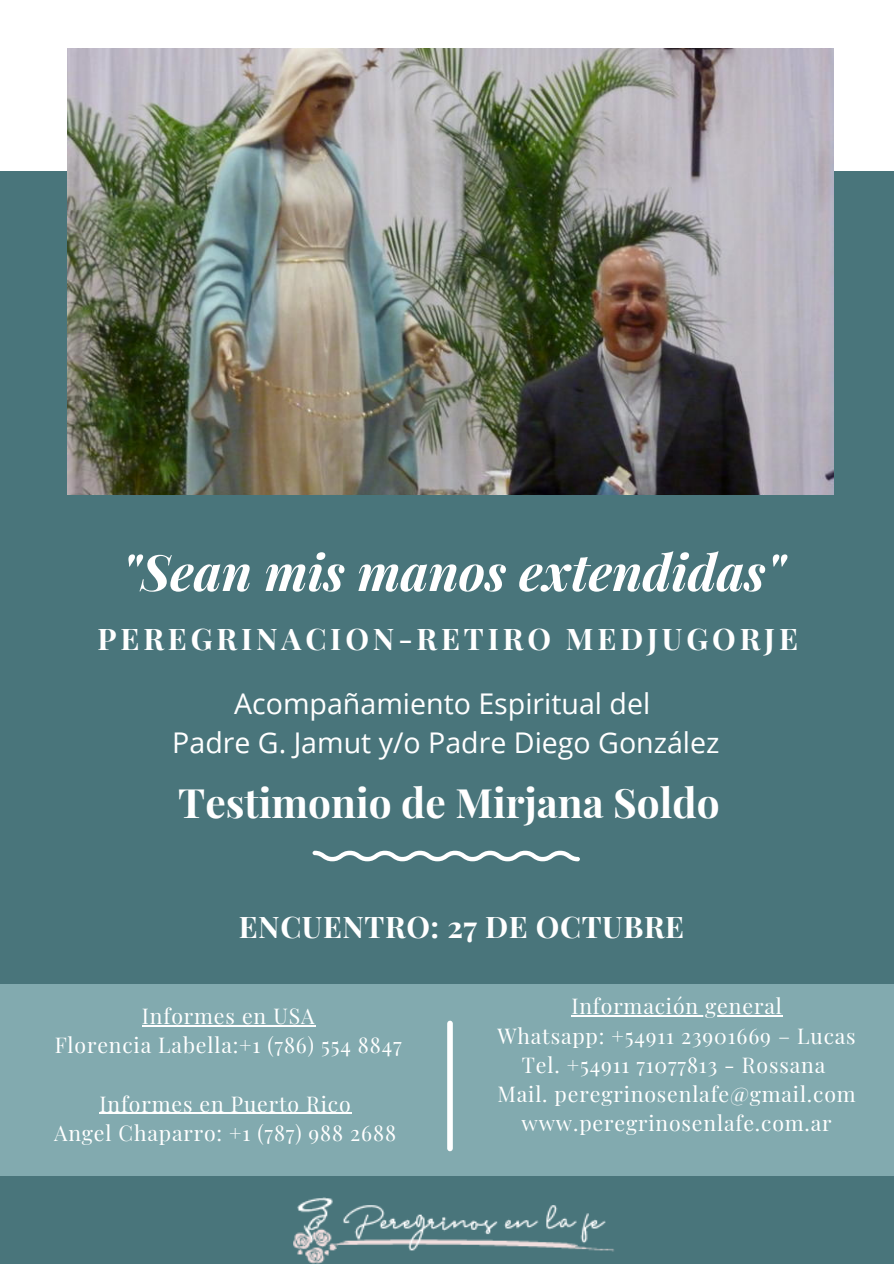
<style>
.page{position:relative;width:894px;height:1264px;background:#fff}
.page>*{position:absolute;margin:0;border:0;box-sizing:border-box;transform-origin:0 0}
.t1{font:italic 700 50.1px "Playfair Display";color:#fff}
.t2{font:700 40.5px "Playfair Display";color:#fff}
.t3{font:700 29.85px "Playfair Display";letter-spacing:.13em;color:#fff}
.t4{font:700 29.85px "Playfair Display";letter-spacing:.02em;color:#fff}
.t5{font:28.5px "Open Sans";color:#fff}
.t6{font:21.3px "Playfair Display";letter-spacing:.04em;color:#fff}
</style>
<div class="page">
<div style="left:0;top:171px;width:893px;height:1092px;background:#49757b"></div>
<img style="left:293px;top:1197px;width:321px;height:66px">
<img style="left:67px;top:48px;width:766px;height:446px">
<svg style="left:312px;top:850px;width:267px;height:11px"></svg>
<div style="left:0;top:984px;width:893px;height:191px;background:#82aaaf"></div>
<hr style="left:142px;top:1025px;width:173px;height:1px;background:#fff">
<hr style="left:99px;top:1112px;width:252px;height:1px;background:#fff">
<hr style="left:571px;top:1015px;width:211px;height:1px;background:#fff">
<div style="left:447px;top:1023px;width:5px;height:125px;background:#fff"></div>
<p class="t1" style="left:121px;top:537px;width:665px">"Sean mis manos extendidas"</p>
<p class="t3" style="left:97px;top:617px;width:701px">PEREGRINACION-RETIRO MEDJUGORJE</p>
<p class="t5" style="left:234px;top:683px;width:417px">Acompañamiento Espiritual del</p>
<p class="t5" style="left:172px;top:723px;width:548px">Padre G. Jamut y/o Padre Diego González</p>
<p class="t2" style="left:178px;top:774px;width:542px">Testimonio de Mirjana Soldo</p>
<p class="t4" style="left:239px;top:906px;width:447px">ENCUENTRO: 27 DE OCTUBRE</p>
<p class="t6" style="left:142px;top:1000px;width:174px">Informes en USA</p>
<p class="t6" style="left:55px;top:1030px;width:348px">Florencia Labella:+1 (786) 554 8847</p>
<p class="t6" style="left:99px;top:1088px;width:253px">Informes en Puerto Rico</p>
<p class="t6" style="left:54px;top:1117px;width:343px">Angel Chaparro: +1 (787) 988 2688</p>
<p class="t6" style="left:571px;top:991px;width:212px">Información general</p>
<p class="t6" style="left:497px;top:1020px;width:360px">Whatsapp: +54911 23901669 – Lucas</p>
<p class="t6" style="left:521px;top:1049px;width:305px">Tel. +54911 71077813 - Rossana</p>
<p class="t6" style="left:497px;top:1079px;width:359px">Mail. peregrinosenlafe@gmail.com</p>
<p class="t6" style="left:521px;top:1108px;width:311px">www.peregrinosenlafe.com.ar</p>
</div>
